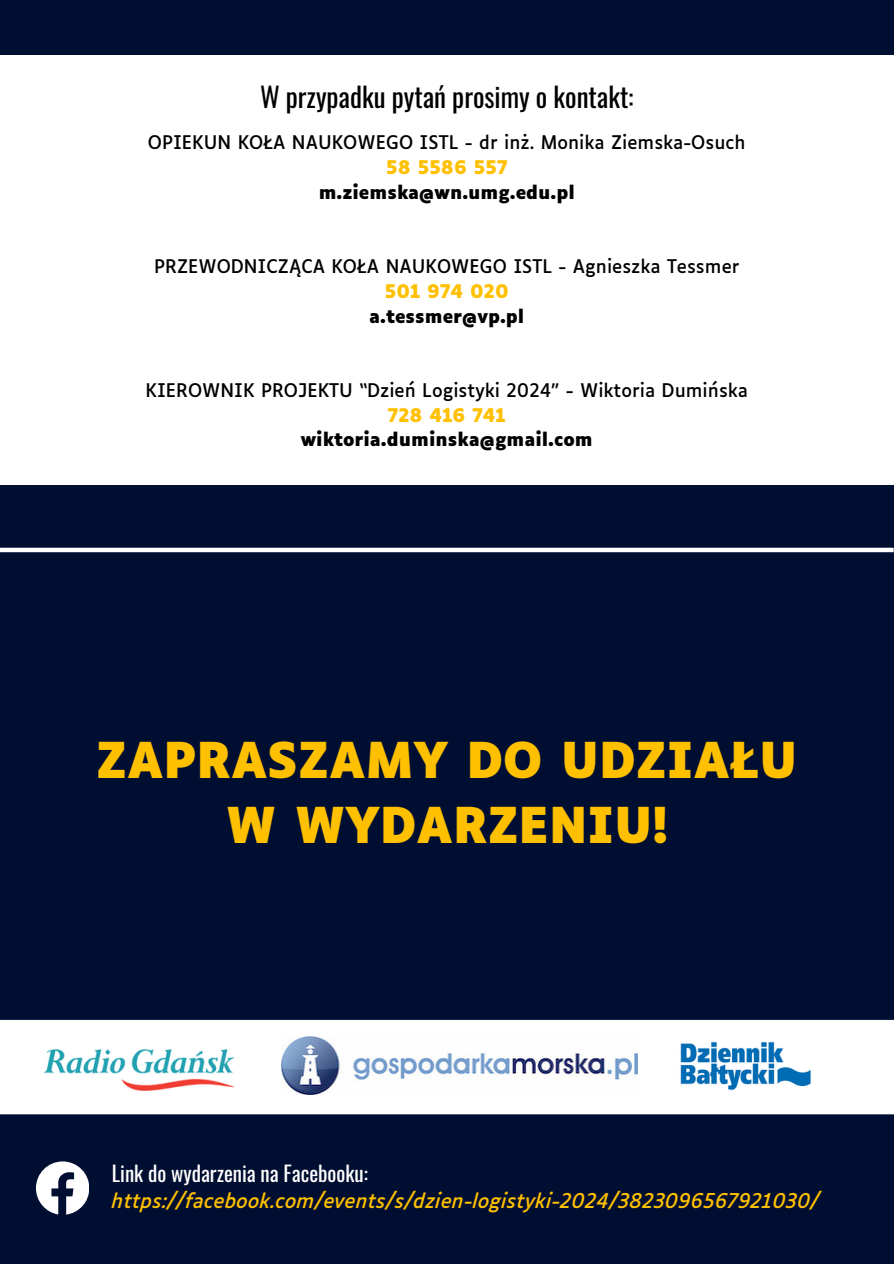
<style>
.page{position:relative;width:894px;height:1264px;background:#fff}
.page>*{position:absolute;margin:0;border:0;box-sizing:border-box;transform-origin:0 0}
.t1{font:700 47.25px/65.2px "Luciole";color:#ffc000;text-align:center}
.t2{font:27px "Oswald";color:#000}
.t3{font:21px "Oswald";color:#fff}
.t4{font:italic 19.5px "Luciole";color:#ffc000}
.t5{font:18px "Luciole";color:#000}
.t6{font:700 18px "Luciole";color:#000}
.t7{font:700 18px "Luciole";color:#ffc000}
</style>
<div class="page">
<div style="left:0;top:0;width:893px;height:1263px;background:#000e32"></div>
<div style="left:0;top:55px;width:893px;height:430px;background:#fff"></div>
<div style="left:0;top:1109px;width:893px;height:5px;background:#fff"></div>
<div style="left:0;top:547px;width:893px;height:5px;background:#fff"></div>
<svg style="left:36px;top:1161px;width:53px;height:53px"></svg>
<div style="left:0;top:1019px;width:893px;height:93px;background:#fff"></div>
<img style="left:680px;top:1041px;width:131px;height:50px">
<img style="left:281px;top:1036px;width:356px;height:58px">
<img style="left:44px;top:1049px;width:189px;height:41px">
<p class="t2" style="left:260px;top:76px;width:375px">W przypadku pytań prosimy o kontakt:</p>
<p class="t5" style="left:148px;top:135px;width:599px">OPIEKUN KOŁA NAUKOWEGO ISTL - dr inż. Monika Ziemska-Osuch</p>
<p class="t7" style="left:386px;top:160px;width:123px">58 5586 557</p>
<p class="t6" style="left:318px;top:184px;width:257px">m.ziemska@wn.umg.edu.pl</p>
<p class="t5" style="left:154px;top:259px;width:586px">PRZEWODNICZĄCA KOŁA NAUKOWEGO ISTL - Agnieszka Tessmer</p>
<p class="t7" style="left:384px;top:283px;width:125px">501 974 020</p>
<p class="t6" style="left:369px;top:308px;width:157px">a.tessmer@vp.pl</p>
<h1 class="t5" style="left:145px;top:382px;width:604px">KIEROWNIK PROJEKTU “Dzień Logistyki 2024” - Wiktoria Dumińska</h1>
<p class="t7" style="left:388px;top:407px;width:119px">728 416 741</p>
<p class="t6" style="left:301px;top:432px;width:293px">wiktoria.duminska@gmail.com</p>
<p class="t1" style="left:96px;top:732px;width:702px">ZAPRASZAMY DO UDZIAŁU<br>W WYDARZENIU!</p>
<p class="t3" style="left:112px;top:1156px;width:257px">Link do wydarzenia na Facebooku:</p>
<p class="t4" style="left:112px;top:1192px;width:709px">https://facebook.com/events/s/dzien-logistyki-2024/3823096567921030/</p>
</div>
